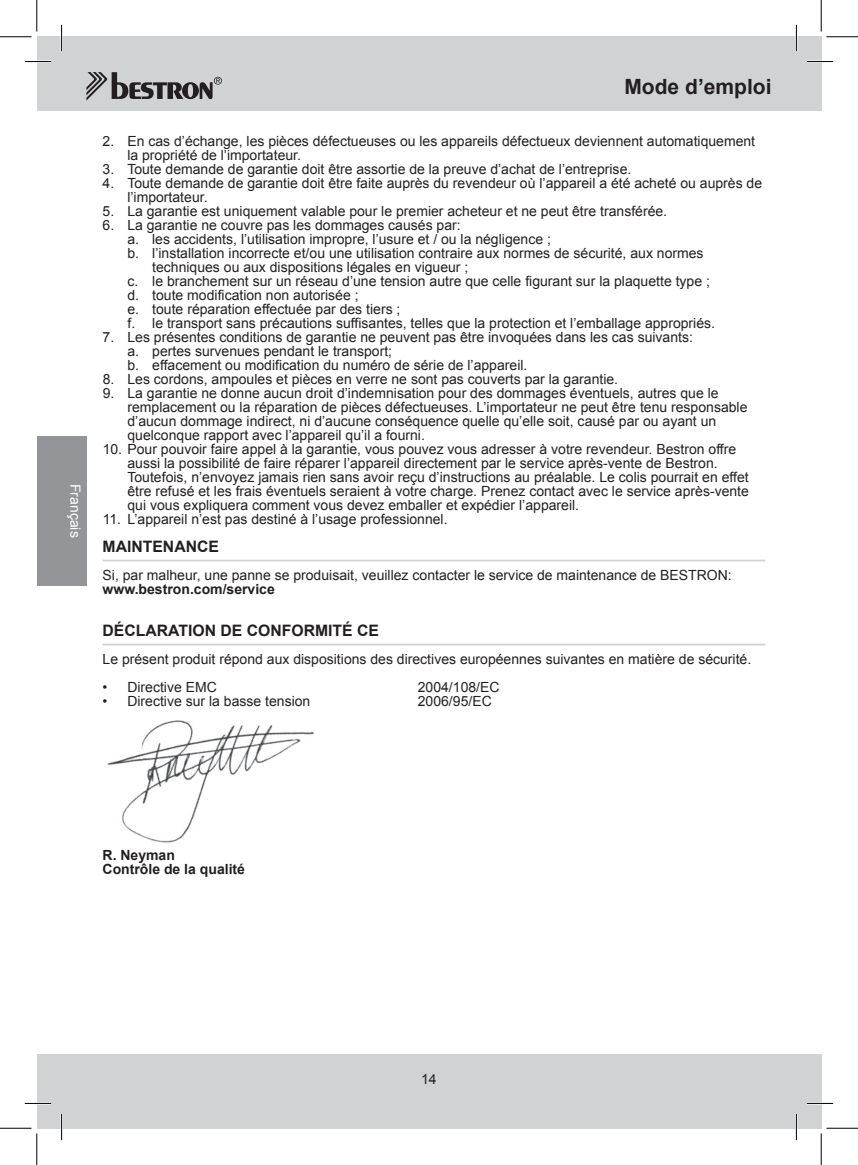
<style>
.page{position:relative;width:858px;height:1165px;background:#fff}
.page>*{position:absolute;margin:0;border:0;box-sizing:border-box;transform-origin:0 0}
.t1{font:700 21px "Arial";color:#231f20}
.t2{font:700 15.75px "Arial";color:#231f20}
.t3{font:14px/14px "Arial";color:#231f20}
.t4{font:700 14px/14px "Arial";color:#231f20}
.t5{font:14px "Arial";color:#fff}
</style>
<div class="page">
<div style="left:37px;top:37px;width:784px;height:74px;background:#d1d2d4"></div>
<div style="left:37px;top:1054px;width:784px;height:74px;background:#d1d2d4"></div>
<svg style="left:86px;top:72px;width:136px;height:29px"></svg>
<div style="left:37px;top:436px;width:49px;height:150px;background:#939598"></div>
<hr style="left:102px;top:560px;width:663px;height:1px;background:#d1d2d4">
<hr style="left:102px;top:644px;width:663px;height:1px;background:#d1d2d4">
<img style="left:107px;top:720px;width:207px;height:123px">
<hr style="left:25px;top:60px;width:26px;height:3px;background:#fff">
<hr style="left:806px;top:60px;width:26px;height:3px;background:#fff">
<hr style="left:25px;top:1102px;width:26px;height:2px;background:#fff">
<hr style="left:806px;top:1102px;width:26px;height:2px;background:#fff">
<hr style="left:60px;top:25px;width:3px;height:26px;background:#fff">
<hr style="left:60px;top:1114px;width:3px;height:26px;background:#fff">
<hr style="left:795px;top:25px;width:2px;height:26px;background:#fff">
<hr style="left:795px;top:1114px;width:2px;height:26px;background:#fff">
<svg style="left:25px;top:61px;width:26px;height:1px"></svg>
<svg style="left:806px;top:61px;width:26px;height:1px"></svg>
<svg style="left:25px;top:1103px;width:26px;height:1px"></svg>
<svg style="left:806px;top:1103px;width:26px;height:1px"></svg>
<svg style="left:61px;top:25px;width:1px;height:26px"></svg>
<svg style="left:61px;top:1114px;width:1px;height:26px"></svg>
<svg style="left:795px;top:25px;width:1px;height:26px"></svg>
<svg style="left:795px;top:1114px;width:1px;height:26px"></svg>
<hr style="left:0;top:36px;width:32px;height:1px;background:#000">
<hr style="left:826px;top:36px;width:31px;height:1px;background:#000">
<hr style="left:0;top:1128px;width:32px;height:1px;background:#000">
<hr style="left:826px;top:1128px;width:31px;height:1px;background:#000">
<hr style="left:36px;top:0;width:1px;height:32px;background:#000">
<hr style="left:36px;top:1133px;width:1px;height:32px;background:#000">
<hr style="left:820px;top:0;width:1px;height:32px;background:#000">
<hr style="left:820px;top:1133px;width:1px;height:32px;background:#000">
<p class="t5" style="left:85px;top:484px;width:55px;rotate:90deg">Français</p>
<h1 class="t1" style="left:624px;top:73px;width:149px">Mode d’emploi</h1>
<p class="t3" style="left:127px;top:134px;width:629px;text-indent:-25px">2. En cas d’échange, les pièces défectueuses ou les appareils défectueux deviennent automatiquement la propriété de l’importateur.</p>
<p class="t3" style="left:102px;top:162px;width:530px">3. Toute demande de garantie doit être assortie de la preuve d’achat de l’entreprise.</p>
<p class="t3" style="left:127px;top:176px;width:636px;text-indent:-25px">4. Toute demande de garantie doit être faite auprès du revendeur où l’appareil a été acheté ou auprès de l’importateur.</p>
<p class="t3" style="left:102px;top:204px;width:566px">5. La garantie est uniquement valable pour le premier acheteur et ne peut être transférée.</p>
<p class="t3" style="left:102px;top:218px;width:359px">6. La garantie ne couvre pas les dommages causés par:</p>
<p class="t3" style="left:127px;top:232px;width:425px">a. les accidents, l’utilisation impropre, l’usure et / ou la négligence ;</p>
<p class="t3" style="left:127px;top:246px;width:577px">b. l’installation incorrecte et/ou une utilisation contraire aux normes de sécurité, aux normes</p>
<p class="t3" style="left:152px;top:260px;width:317px">techniques ou aux dispositions légales en vigueur ;</p>
<p class="t3" style="left:127px;top:274px;width:584px">c. le branchement sur un réseau d’une tension autre que celle figurant sur la plaquette type ;</p>
<p class="t3" style="left:127px;top:288px;width:233px">d. toute modification non autorisée ;</p>
<p class="t3" style="left:127px;top:302px;width:274px">e. toute réparation effectuée par des tiers ;</p>
<p class="t3" style="left:127px;top:316px;width:589px">f. le transport sans précautions suffisantes, telles que la protection et l’emballage appropriés.</p>
<p class="t3" style="left:127px;top:330px;width:567px;text-indent:-25px">7. Les présentes conditions de garantie ne peuvent pas être invoquées dans les cas suivants: a. pertes survenues pendant le transport;<br>b. effacement ou modification du numéro de série de l’appareil.</p>
<p class="t3" style="left:103px;top:372px;width:517px">8. Les cordons, ampoules et pièces en verre ne sont pas couverts par la garantie.</p>
<p class="t3" style="left:127px;top:386px;width:621px;text-indent:-25px">9. La garantie ne donne aucun droit d’indemnisation pour des dommages éventuels, autres que le remplacement ou la réparation de pièces défectueuses. L’importateur ne peut être tenu responsable d’aucun dommage indirect, ni d’aucune conséquence quelle qu’elle soit, causé par ou ayant un quelconque rapport avec l’appareil qu’il a fourni.</p>
<p class="t3" style="left:127px;top:442px;width:622px;text-indent:-25px">10. Pour pouvoir faire appel à la garantie, vous pouvez vous adresser à votre revendeur. Bestron offre aussi la possibilité de faire réparer l’appareil directement par le service après-vente de Bestron.<br>Toutefois, n’envoyez jamais rien sans avoir reçu d’instructions au préalable. Le colis pourrait en effet être refusé et les frais éventuels seraient à votre charge. Prenez contact avec le service après-vente qui vous expliquera comment vous devez emballer et expédier l’appareil.</p>
<p class="t3" style="left:103px;top:512px;width:346px">11. L’appareil n’est pas destiné à l’usage professionnel.</p>
<p class="t2" style="left:102px;top:536px;width:118px">Maintenance</p>
<p class="t3" style="left:102px;top:568px;width:630px">Si, par malheur, une panne se produisait, veuillez contacter le service de maintenance de BESTRON:</p>
<p class="t4" style="left:102px;top:583px;width:174px">www.bestron.com/service</p>
<p class="t2" style="left:102px;top:620px;width:266px">Déclaration de conformité CE</p>
<p class="t3" style="left:102px;top:652px;width:650px">Le présent produit répond aux dispositions des directives européennes suivantes en matière de sécurité.</p>
<p class="t3" style="left:102px;top:680px;width:116px">• Directive EMC</p>
<p class="t3" style="left:417px;top:680px;width:83px">2004/108/EC</p>
<p class="t3" style="left:102px;top:694px;width:209px">• Directive sur la basse tension</p>
<p class="t3" style="left:417px;top:694px;width:75px">2006/95/EC</p>
<p class="t4" style="left:102px;top:849px;width:144px">R. Neyman<br>Contrôle de la qualité</p>
<p class="t3" style="left:421px;top:1072px;width:17px">14</p>
</div>
